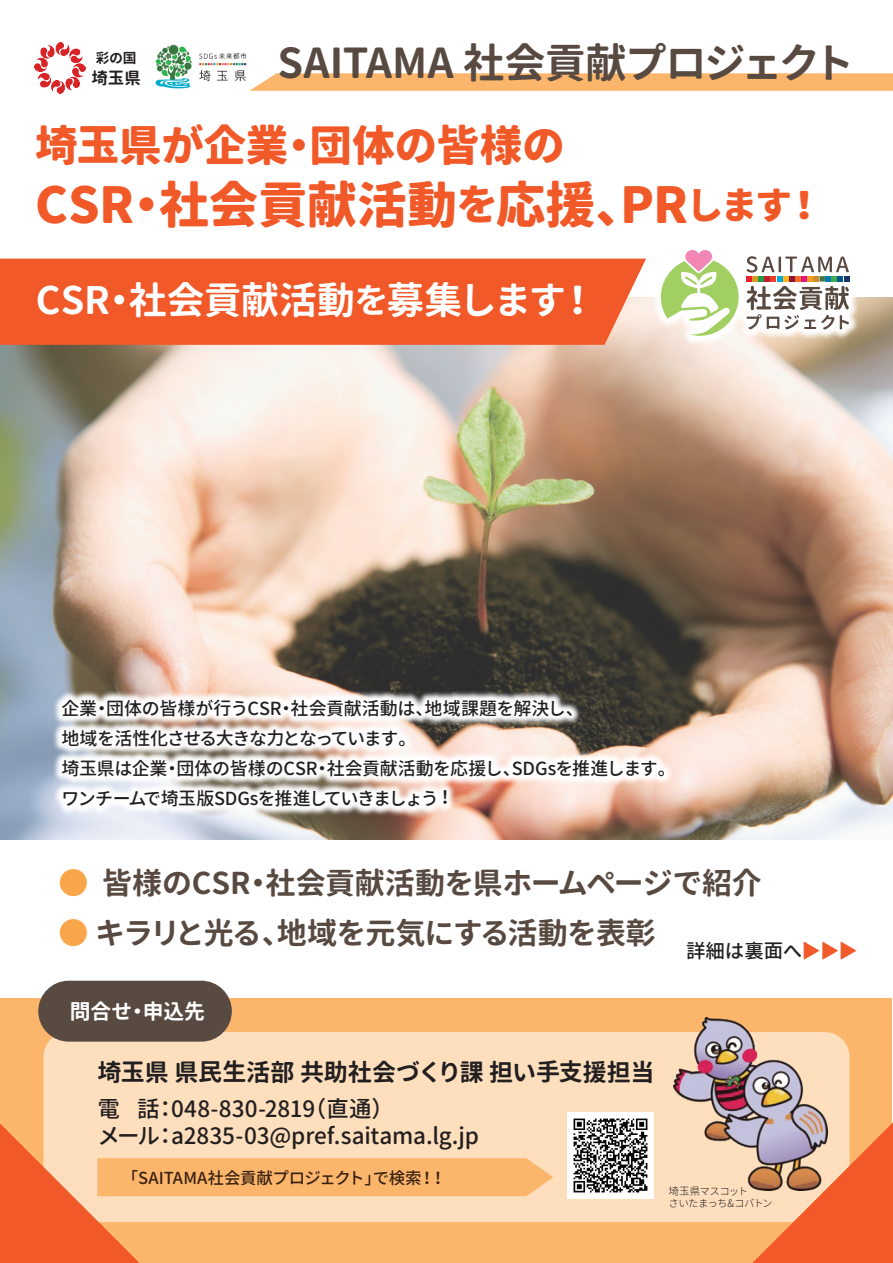
<style>
.page{position:relative;width:893px;height:1263px;background:#fff}
.page>*{position:absolute;margin:0;border:0;box-sizing:border-box;transform-origin:0 0}
.t1{font:800 49.5px "Gen Jyuu Gothic L";color:#f15929}
.t2{font:800 42.45px "Gen Jyuu Gothic L";color:#f15929}
.t3{font:700 41.25px "Gen Jyuu Gothic L";letter-spacing:-.02em;color:#594a41}
.t4{font:700 37.8px "Gen Jyuu Gothic L";letter-spacing:-.005em;color:#fff}
.t5{font:700 30px "Gen Jyuu Gothic L";letter-spacing:-.025em;color:#594a41}
.t6{font:700 24px "Gen Jyuu Gothic L";letter-spacing:-.005em;color:#231f20}
.t7{font:500 22.5px/27px "Gen Jyuu Gothic L";letter-spacing:-.01em;color:#231f20}
.t8{font:700 20.85px "Gen Jyuu Gothic L";color:#fff}
.t9{font:500 19.5px "Gen Jyuu Gothic L";letter-spacing:-.01em;color:#231f20}
.t10{font:500 18px/30px "Gen Jyuu Gothic L";letter-spacing:-.025em;color:#231f20}
.t11{font:500 16.5px "Gen Jyuu Gothic L";letter-spacing:-.015em;color:#3a2111}
.t12{font:16.5px "Gen Jyuu Gothic P Bold";color:#231f20}
.t13{font:13.8px "Gen Jyuu Gothic P Bold";color:#231f20}
.t14{font:300 10.5px/12px "Gen Jyuu Gothic L";letter-spacing:-.06em;color:#231f20}
.s1{font-size:42.45px}
.s2{font-size:37.5px}
.s3{font-size:34.95px}
.s4{color:#f9a64a}
.s5{color:#f15929}
</style>
<div class="page">
<img style="left:0;top:298px;width:893px;height:541px">
<img style="left:35px;top:43px;width:51px;height:50px">
<div style="left:0;top:259px;width:646px;height:86px;background:#f15929"></div>
<div style="left:0;top:998px;width:892px;height:265px;background:#fbb66c"></div>
<div style="left:43px;top:1032px;width:806px;height:190px;background:#fddfbd;border-radius:25px"></div>
<svg style="left:752px;top:1110px;width:141px;height:153px"></svg>
<img style="left:674px;top:1017px;width:153px;height:173px">
<div style="left:38px;top:981px;width:194px;height:61px;background:#594a41;border-radius:30px"></div>
<svg style="left:0;top:1110px;width:553px;height:153px"></svg>
<img style="left:648px;top:297px;width:214px;height:52px">
<img style="left:654px;top:276px;width:202px;height:67px">
<svg style="left:661px;top:250px;width:78px;height:86px"></svg>
<svg style="left:746px;top:256px;width:103px;height:73px"></svg>
<img style="left:155px;top:44px;width:92px;height:45px">
<svg style="left:249px;top:73px;width:644px;height:18px;background:#fbb973"></svg>
<img style="left:51px;top:689px;width:676px;height:131px">
<img style="left:55px;top:693px;width:672px;height:127px">
<img style="left:567px;top:1112px;width:86px;height:87px">
<h3 class="t3" style="left:277px;top:32px;width:578px">SAITAMA 社会貢献プロジェクト</h3>
<p class="t13" style="left:96px;top:48px;width:42px">彩の国</p>
<p class="t12" style="left:91px;top:66px;width:51px">埼玉県</p>
<h2 class="t2" style="left:35px;top:114px;width:531px">埼玉県が企業・団体の皆様の</h2>
<h1 class="t1" style="left:35px;top:167px;width:789px">CSR・社会貢献活動<span class="s1">を</span>応援、PR<span class="s2">します！</span></h1>
<h3 class="t4" style="left:36px;top:272px;width:562px">CSR・社会貢献活動<span class="s3">を</span>募集します！</h3>
<p class="t10" style="left:61px;top:693px;width:616px">企業・団体の皆様が行うCSR・社会貢献活動は、地域課題を解決し、<br>地域を活性化させる大きな力となっています。<br>埼玉県は企業・団体の皆様のCSR・社会貢献活動を応援し、SDGsを推進します。ワンチームで埼玉版SDGsを推進していきましょう︕</p>
<h3 class="t5" style="left:59px;top:861px;width:705px"><span class="s4">●</span> 皆様のCSR・社会貢献活動を県ホームページで紹介</h3>
<h3 class="t5" style="left:59px;top:910px;width:599px"><span class="s4">●</span> キラリと光る、地域を元気にする活動を表彰</h3>
<p class="t9" style="left:686px;top:936px;width:174px">詳細は裏面へ<span class="s5">▶▶▶</span></p>
<p class="t8" style="left:70px;top:996px;width:137px">問合せ・申込先</p>
<h3 class="t6" style="left:97px;top:1054px;width:558px">埼玉県 県民生活部 共助社会づくり課 担い手支援担当</h3>
<p class="t7" style="left:97px;top:1095px;width:383px">電 話：048-830-2819（直通）<br>メール：a2835-03@pref.saitama.lg.jp</p>
<p class="t11" style="left:122px;top:1166px;width:326px">「SAITAMA社会貢献プロジェクト」で検索！！</p>
<p class="t14" style="left:668px;top:1184px;width:106px">埼玉県マスコット<br>さいたまっち&amp;コバトン</p>
</div>
